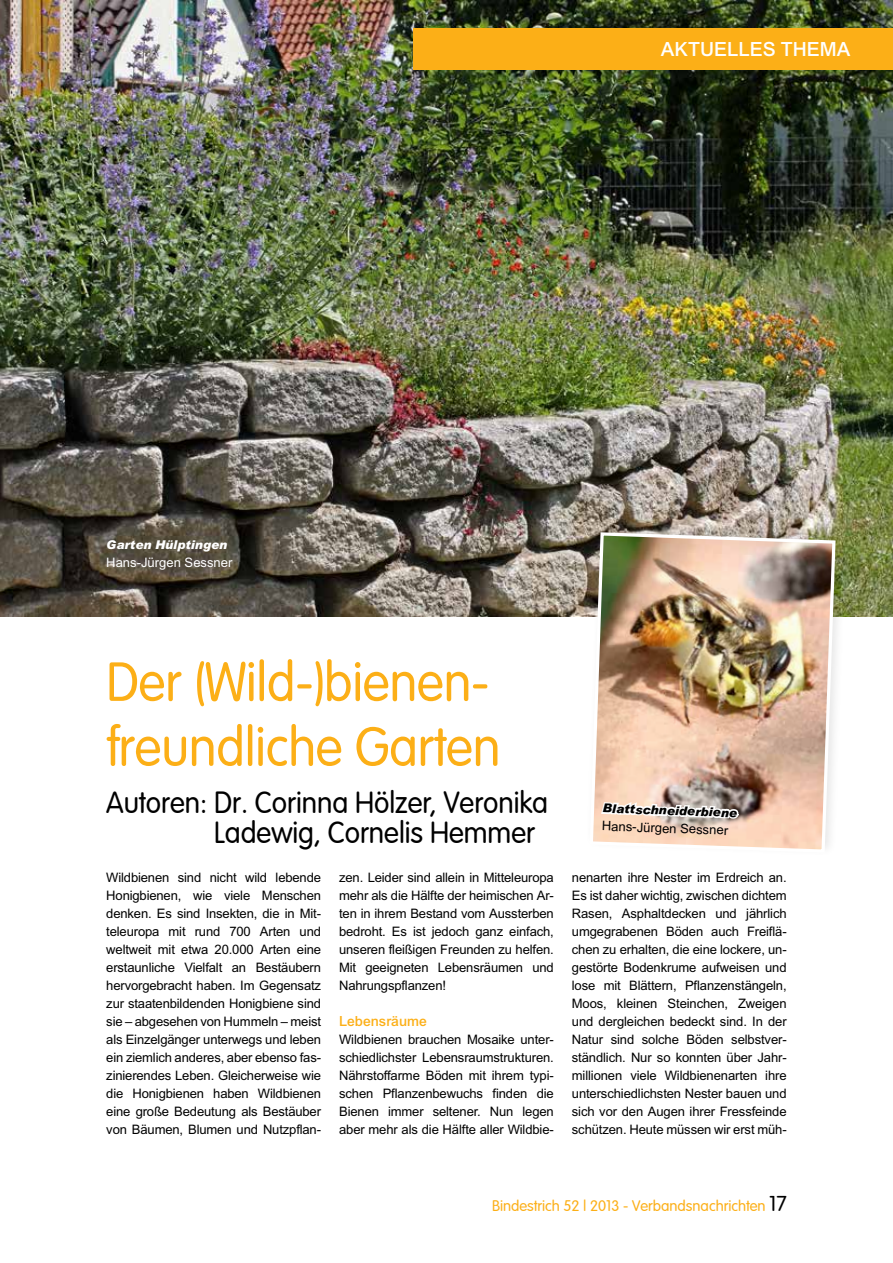
<style>
.page{position:relative;width:893px;height:1263px;background:#fff}
.page>*{position:absolute;margin:0;border:0;box-sizing:border-box;transform-origin:0 0}
.t1{font:54px/64.8px "Vogue Plain";color:#fcaf17;scale:.95 1}
.t2{font:30px/30px "Vogue Plain";color:#000;scale:.95 1}
.t3{font:21px "Arial Bld";color:#fff}
.t4{font:15px "Vogue Plain";color:#fcaf17}
.t5{font:15px "Arial Bld";color:#fcaf17}
.t6{font:13.05px/18px "Arial";letter-spacing:-.01em;color:#000;text-align:justify}
.t7{font:13.05px "BA Rial Bld Itlic";color:#000}
.t8{font:13.05px "Arial";color:#fff}
.t9{font:13.05px "BA Rial Bld Itlic";color:#fff}
.s1{font-size:21px;color:#000}
</style>
<div class="page">
<img style="left:0;top:0;width:893px;height:617px">
<div style="left:414px;top:28px;width:479px;height:42px;background:#fcaf17"></div>
<div style="left:585px;top:519px;width:263px;height:338px;background:#000;opacity:.1"></div>
<img style="left:588px;top:531px;width:249px;height:323px">
<img style="left:599px;top:637px;width:142px;height:201px">
<h3 class="t3" style="left:661px;top:35px;width:65px">Aktuelles</h3>
<h3 class="t3" style="left:781px;top:35px;width:68px">Thema</h3>
<p class="t9" style="left:106px;top:536px;width:122px">Garten Hülptingen</p>
<p class="t8" style="left:106px;top:555px;width:128px">Hans-Jürgen Sessner</p>
<h1 class="t1" style="left:106px;top:649px;width:416px">Der (Wild-)bienen&shy;freundliche Garten</h1>
<h2 class="t2" style="left:214px;top:787px;width:353px;text-indent:-108px">Autoren: Dr. Corinna Hölzer, Veronika<br>Ladewig, Cornelis Hemmer</h2>
<p class="t6" style="left:106px;top:869px;width:216px">Wildbienen sind nicht wild lebende Honigbienen, wie viele Menschen denken. Es sind Insekten, die in Mit&shy;teleuropa mit rund 700 Arten und weltweit mit etwa 20.000 Arten eine erstaunliche Vielfalt an Bestäubern hervorgebracht haben. Im Gegensatz zur staatenbildenden Honigbiene sind sie – abgesehen von Hummeln – meist als Einzelgänger unterwegs und leben ein ziemlich anderes, aber ebenso fas&shy;zinierendes Leben. Gleicherweise wie die Honigbienen haben Wildbienen eine große Bedeutung als Bestäuber von Bäumen, Blumen und Nutzpflan-</p>
<p class="t6" style="left:339px;top:869px;width:216px">zen. Leider sind allein in Mitteleuropa mehr als die Hälfte der heimischen Ar&shy;ten in ihrem Bestand vom Aussterben bedroht. Es ist jedoch ganz einfach, unseren fleißigen Freunden zu helfen.<br>Mit geeigneten Lebensräumen und Nahrungspflanzen!</p>
<p class="t5" style="left:339px;top:1011px;width:89px">Lebensräume</p>
<p class="t6" style="left:339px;top:1031px;width:216px">Wildbienen brauchen Mosaike unter&shy;schiedlichster Lebensraumstrukturen.<br>Nährstoffarme Böden mit ihrem typi&shy;schen Pflanzenbewuchs finden die Bienen immer seltener. Nun legen aber mehr als die Hälfte aller Wildbie-</p>
<p class="t7" style="left:603px;top:799px;width:136px;rotate:2deg">Blattschneiderbiene</p>
<p class="t6" style="left:602px;top:817px;width:128px;rotate:2deg">Hans-Jürgen Sessner</p>
<p class="t6" style="left:572px;top:869px;width:216px">nenarten ihre Nester im Erdreich an.<br>Es ist daher wichtig, zwischen dichtem Rasen, Asphaltdecken und jährlich umgegrabenen Böden auch Freiflä&shy;chen zu erhalten, die eine lockere, un&shy;gestörte Bodenkrume aufweisen und lose mit Blättern, Pflanzenstängeln, Moos, kleinen Steinchen, Zweigen und dergleichen bedeckt sind. In der Natur sind solche Böden selbstver&shy;ständlich. Nur so konnten über Jahr&shy;millionen viele Wildbienenarten ihre unterschiedlichsten Nester bauen und sich vor den Augen ihrer Fressfeinde schützen. Heute müssen wir erst müh-</p>
<p class="t4" style="left:492px;top:1197px;width:296px">Bindestrich 52 | 2013 - Verbandsnachrichten <span class="s1">17</span></p>
</div>
